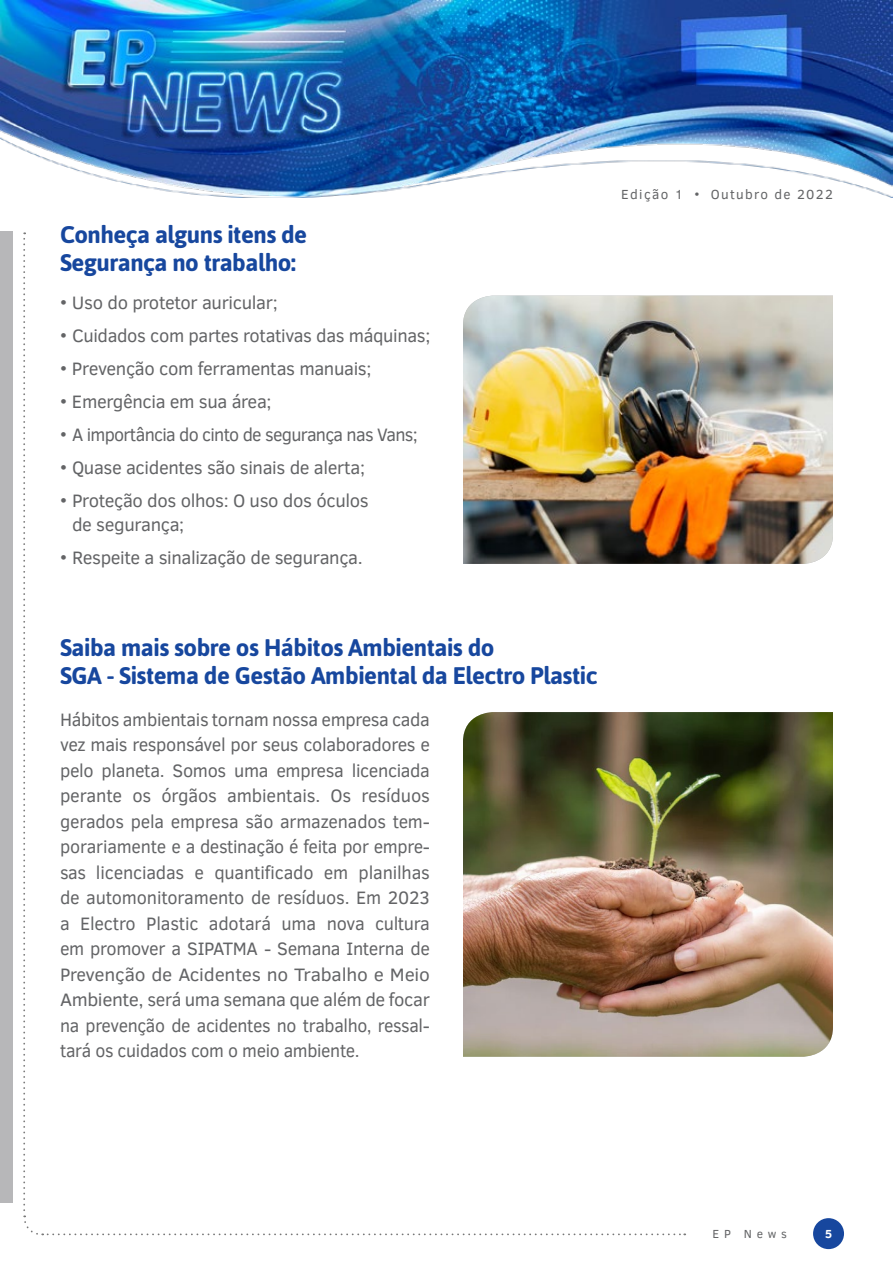
<style>
.page{position:relative;width:893px;height:1263px;background:#fff}
.page>*{position:absolute;margin:0;border:0;box-sizing:border-box;transform-origin:0 0}
.t1{font:700 24px/28.5px "Asap";letter-spacing:-.02em;color:#17479e}
.t2{font:18.45px/25.5px "Clear Sans";letter-spacing:-.02em;color:#636466}
.t3{font:18.45px "Clear Sans";letter-spacing:-.04em;color:#636466}
.t4{font:13.5px "Clear Sans";letter-spacing:.1em;color:#636466}
.t5{font:12px "Clear Sans";letter-spacing:.4em;color:#636466}
.t6{font:700 12px "Clear Sans";color:#fff}
</style>
<div class="page">
<img style="left:1px;top:0;width:892px;height:198px">
<div style="left:813px;top:1218px;width:31px;height:31px;background:#17479e;border-radius:50%"></div>
<div style="left:0;top:232px;width:13px;height:971px;background:#b7b7b9"></div>
<img style="left:463px;top:296px;width:370px;height:268px">
<img style="left:463px;top:712px;width:370px;height:345px">
<h1 class="t1" style="left:60px;top:220px;width:249px">Conheça alguns itens de<br>Segurança no trabalho:</h1>
<p class="t2" style="left:60px;top:290px;width:219px">• Uso do protetor auricular;</p>
<p class="t2" style="left:60px;top:323px;width:372px">• Cuidados com partes rotativas das máquinas;</p>
<p class="t2" style="left:60px;top:356px;width:313px">• Prevenção com ferramentas manuais;</p>
<p class="t2" style="left:60px;top:389px;width:213px">• Emergência em sua área;</p>
<p class="t3" style="left:60px;top:422px;width:359px">• A importância do cinto de segurança nas Vans;</p>
<p class="t2" style="left:60px;top:455px;width:307px">• Quase acidentes são sinais de alerta;</p>
<p class="t2" style="left:72px;top:489px;width:298px;line-height:24px;text-indent:-12px">• Proteção dos olhos: O uso dos óculos de segurança;</p>
<p class="t2" style="left:60px;top:545px;width:304px">• Respeite a sinalização de segurança.</p>
<p class="t4" style="left:621px;top:185px;width:213px">Edição 1 • Outubro de 2022</p>
<h1 class="t1" style="left:60px;top:633px;width:539px">Saiba mais sobre os Hábitos Ambientais do<br>SGA - Sistema de Gestão Ambiental da Electro Plastic</h1>
<p class="t2" style="left:60px;top:706px;width:372px;text-align:justify">Hábitos ambientais tornam nossa empresa cada vez mais responsável por seus colaboradores e pelo planeta. Somos uma empresa licenciada perante os órgãos ambientais. Os resíduos gerados pela empresa são armazenados tem&shy;porariamente e a destinação é feita por empre&shy;sas licenciadas e quantificado em planilhas de automonitoramento de resíduos. Em 2023 a Electro Plastic adotará uma nova cultura em promover a SIPATMA - Semana Interna de Prevenção de Acidentes no Trabalho e Meio Ambiente, será uma semana que além de focar na prevenção de acidentes no trabalho, ressal&shy;tará os cuidados com o meio ambiente.</p>
<p class="t5" style="left:712px;top:1226px;width:76px">EP News</p>
<p class="t6" style="left:825px;top:1225px;width:9px">5</p>
</div>
